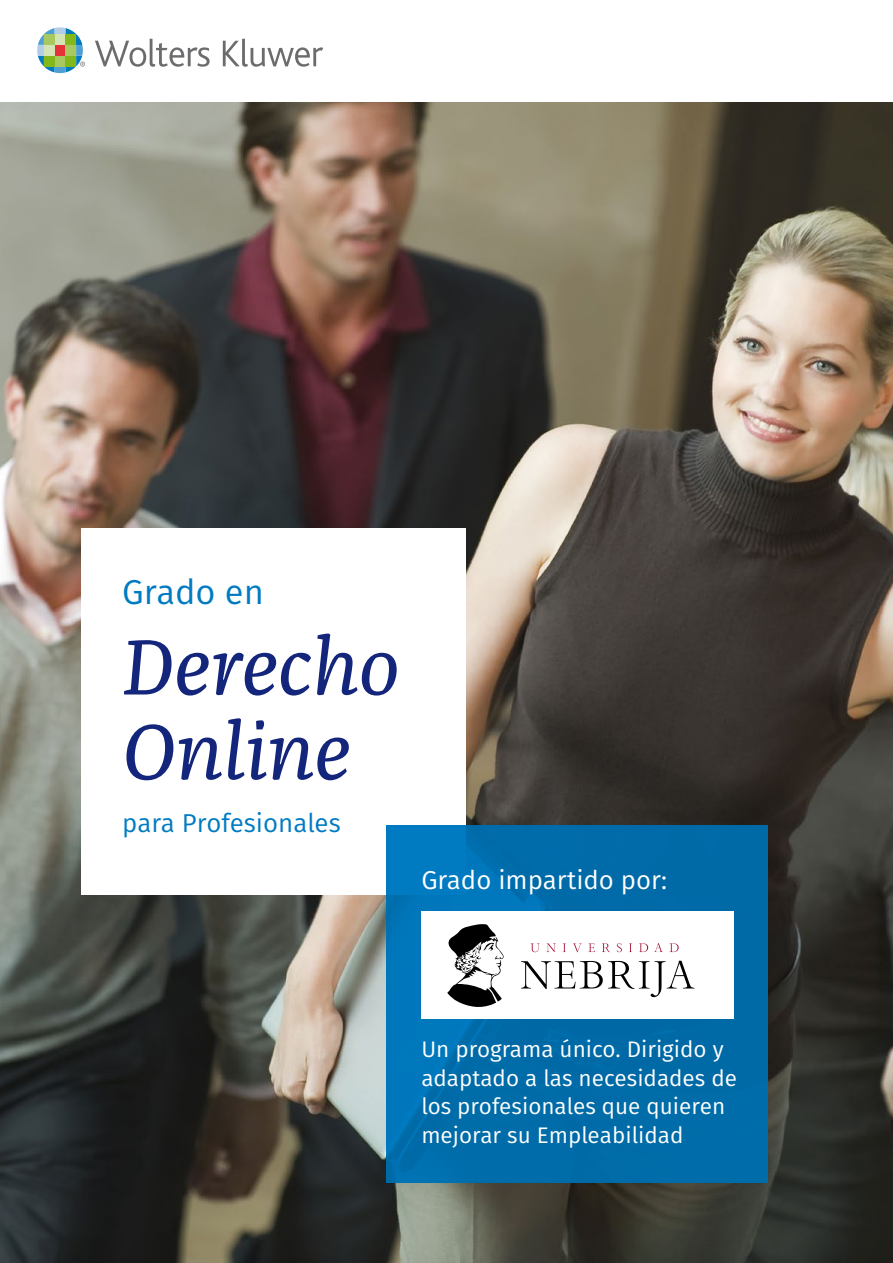
<style>
.page{position:relative;width:893px;height:1263px;background:#fff}
.page>*{position:absolute;margin:0;border:0;box-sizing:border-box;transform-origin:0 0}
.t1{font:italic 81px/84.8px "Franziska Pro";color:#14267b}
.t2{font:34.5px "Fira Sans";color:#007bc2}
.t3{font:25.8px "Fira Sans";color:#fff}
.t4{font:25.8px "Fira Sans";color:#007bc2}
.t5{font:22.5px/28.5px "Fira Sans";color:#fff}
</style>
<div class="page">
<img style="left:0;top:102px;width:893px;height:1161px">
<div style="left:81px;top:529px;width:384px;height:365px;background:#fff"></div>
<svg style="left:386px;top:825px;width:381px;height:357px;background:#006eac"></svg>
<svg style="left:95px;top:39px;width:115px;height:28px"></svg>
<svg style="left:223px;top:39px;width:100px;height:28px"></svg>
<svg style="left:37px;top:27px;width:48px;height:46px"></svg>
<div style="left:421px;top:911px;width:312px;height:107px;background:#fff"></div>
<svg style="left:447px;top:924px;width:57px;height:83px"></svg>
<svg style="left:530px;top:943px;width:149px;height:9px"></svg>
<svg style="left:521px;top:961px;width:173px;height:36px"></svg>
<h2 class="t2" style="left:122px;top:566px;width:143px">Grado en</h2>
<h1 class="t1" style="left:122px;top:624px;width:279px">Derecho<br>Online</h1>
<p class="t4" style="left:122px;top:804px;width:220px">para Profesionales</p>
<p class="t3" style="left:421px;top:860px;width:247px">Grado impartido por:</p>
<p class="t5" style="left:421px;top:1034px;width:317px">Un programa único. Dirigido y adaptado a las necesidades de los profesionales que quieren mejorar su Empleabilidad</p>
</div>
